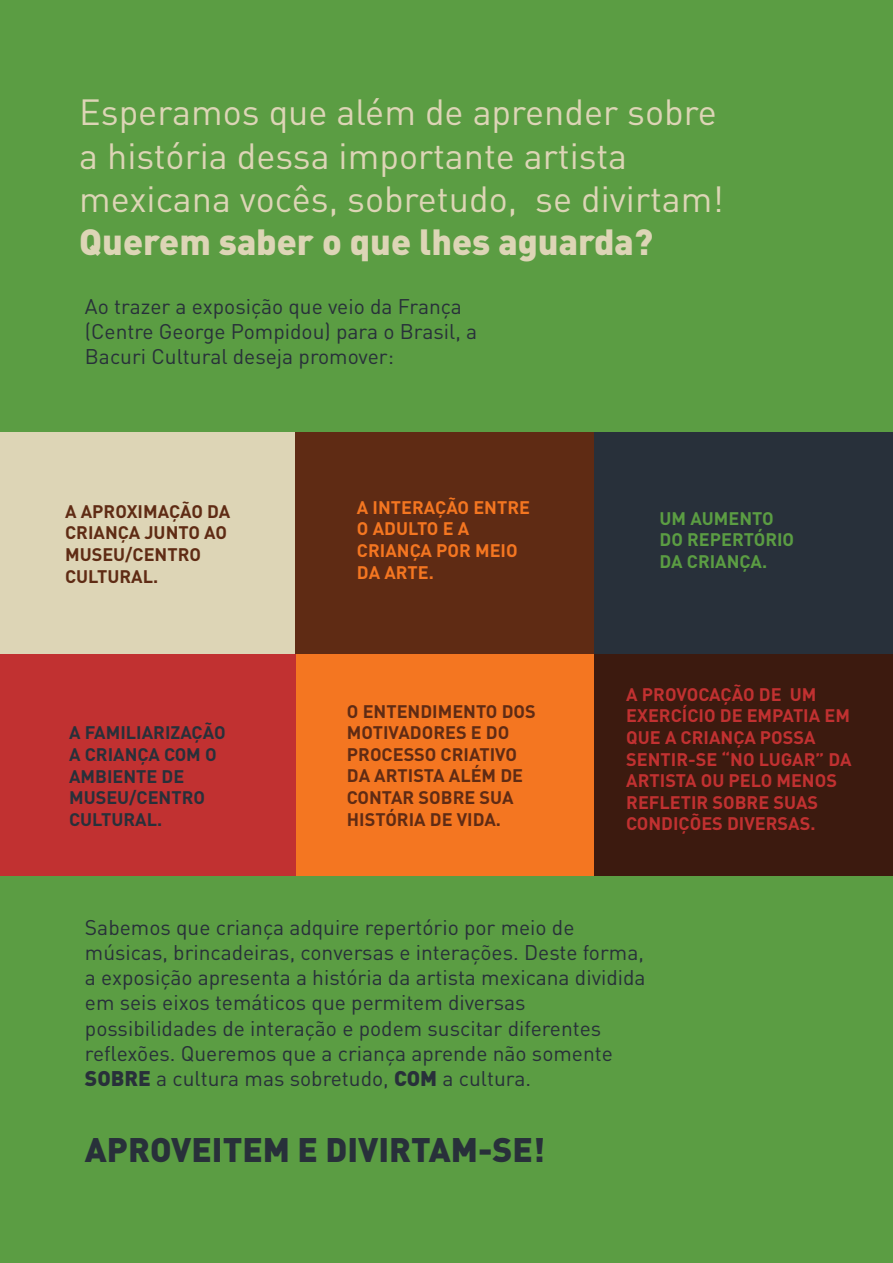
<style>
.page{position:relative;width:893px;height:1263px;background:#5b9d43}
.page>*{position:absolute;margin:0;border:0;box-sizing:border-box;transform-origin:0 0}
.t1{font:36px/43.2px "DIN Pro";color:#ddd5b6}
.t2{font:900 36px "DIN Pro";color:#ddd5b6}
.t3{font:900 33.75px "DIN Pro";color:#28303a}
.t4{font:21px/25.2px "DIN Pro";color:#28303a}
.t5{font:700 18px/21.6px "DIN Pro";color:#5f2b14}
.t6{font:700 18px/21.6px "DIN Pro";color:#c13131}
.t7{font:700 18px/21.6px "DIN Pro";color:#28303a}
.t8{font:700 18px/21.6px "DIN Pro";color:#f47621}
.t9{font:700 18px/21.6px "DIN Pro";color:#5b9d43}
.s1{font-weight:900}
</style>
<div class="page">
<div style="left:0;top:432px;width:297px;height:222px;background:#ddd5b6"></div>
<div style="left:295px;top:432px;width:299px;height:222px;background:#5f2b14"></div>
<div style="left:594px;top:432px;width:299px;height:222px;background:#28303a"></div>
<div style="left:0;top:654px;width:297px;height:222px;background:#c13131"></div>
<div style="left:296px;top:654px;width:299px;height:222px;background:#f47621"></div>
<div style="left:594px;top:654px;width:299px;height:222px;background:#3c1a0f"></div>
<h1 class="t1" style="left:79px;top:89px;width:646px">Esperamos que além de aprender sobre a história dessa importante artista mexicana vocês, sobretudo, se divirtam!</h1>
<h1 class="t2" style="left:79px;top:217px;width:575px">Querem saber o que lhes aguarda?</h1>
<p class="t4" style="left:85px;top:293px;width:394px">Ao trazer a exposição que veio da França (Centre George Pompidou) para o Brasil, a<br>Bacuri Cultural deseja promover:</p>
<p class="t5" style="left:65px;top:500px;width:167px">A APROXIMAÇÃO DA<br>CRIANÇA JUNTO AO<br>MUSEU/CENTRO<br>CULTURAL.</p>
<p class="t8" style="left:357px;top:496px;width:175px">A INTERAÇÃO ENTRE<br>O ADULTO E A<br>CRIANÇA POR MEIO<br>DA ARTE.</p>
<p class="t7" style="left:69px;top:721px;width:158px">A FAMILIARIZAÇÃO<br>A CRIANÇA COM O<br>AMBIENTE DE<br>MUSEU/CENTRO<br>CULTURAL.</p>
<p class="t5" style="left:347px;top:699px;width:190px">O ENTENDIMENTO DOS<br>MOTIVADORES E DO<br>PROCESSO CRIATIVO<br>DA ARTISTA ALÉM DE<br>CONTAR SOBRE SUA<br>HISTÓRIA DE VIDA.</p>
<p class="t9" style="left:660px;top:507px;width:136px">UM AUMENTO<br>DO REPERTÓRIO<br>DA CRIANÇA.</p>
<p class="t6" style="left:626px;top:683px;width:227px">A PROVOCAÇÃO DE UM<br>EXERCÍCIO DE EMPATIA EM<br>QUE A CRIANÇA POSSA<br>SENTIR-SE “NO LUGAR” DA<br>ARTISTA OU PELO MENOS<br>REFLETIR SOBRE SUAS<br>CONDIÇÕES DIVERSAS.</p>
<p class="t4" style="left:85px;top:914px;width:562px">Sabemos que criança adquire repertório por meio de músicas, brincadeiras, conversas e interações. Deste forma, a exposição apresenta a história da artista mexicana dividida em seis eixos temáticos que permitem diversas possibilidades de interação e podem suscitar diferentes reflexões. Queremos que a criança aprende não somente <span class="s1">SOBRE</span> a cultura mas sobretudo, <span class="s1">COM</span> a cultura.</p>
<h2 class="t3" style="left:85px;top:1127px;width:462px">APROVEITEM E DIVIRTAM-SE!</h2>
</div>
